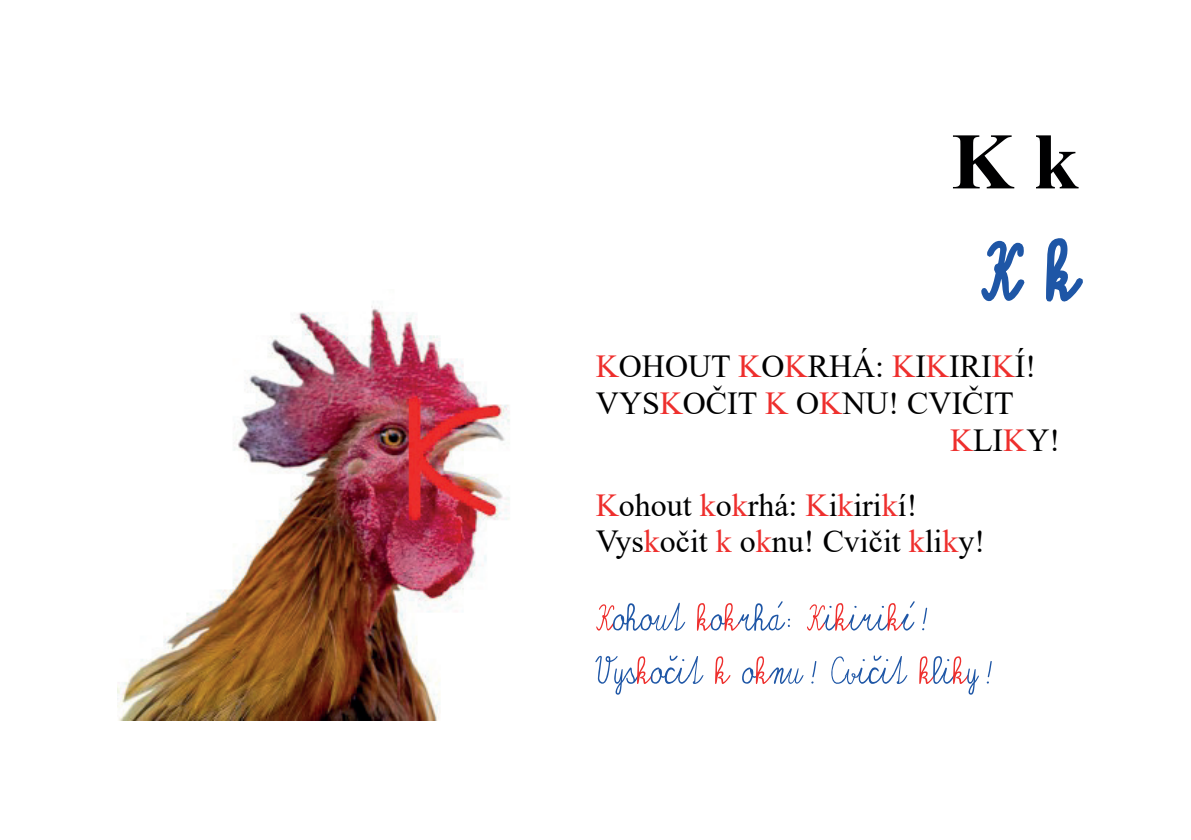
<style>
.page{position:relative;width:1191px;height:840px;background:#fff}
.page>*{position:absolute;margin:0;border:0;box-sizing:border-box;transform-origin:0 0}
.t1{font:700 80px "Times New Roman";color:#000001}
.t2{font:56px/53.2px "skolacek CE";color:#1e56a6}
.t3{font:32px/36.8px "Times New Roman";color:#000001}
.s1{color:#ee2f2d}
</style>
<div class="page">
<svg style="left:981px;top:240px;width:44px;height:62px"></svg>
<svg style="left:1046px;top:238px;width:35px;height:63px"></svg>
<img style="left:118px;top:301px;width:392px;height:418px">
<h1 class="t1" style="left:951px;top:116px;width:128px">Kk</h1>
<p class="t3" style="left:596px;top:348px;width:442px"><span class="s1">K</span>OHOUT <span class="s1">K</span>O<span class="s1">K</span>RHÁ: <span class="s1">K</span>I<span class="s1">K</span>IRI<span class="s1">K</span>Í!</p>
<p class="t3" style="left:596px;top:385px;width:419px">VYS<span class="s1">K</span>OČIT <span class="s1">K</span> O<span class="s1">K</span>NU! CVIČIT</p>
<p class="t3" style="left:950px;top:421px;width:112px"><span class="s1">K</span>LI<span class="s1">K</span>Y!</p>
<p class="t3" style="left:596px;top:486px;width:391px"><span class="s1">K</span>ohout <span class="s1">k</span>o<span class="s1">k</span>rhá: <span class="s1">K</span>i<span class="s1">k</span>iri<span class="s1">k</span>í!<br>Vys<span class="s1">k</span>očit <span class="s1">k</span> o<span class="s1">k</span>nu! Cvičit <span class="s1">k</span>li<span class="s1">k</span>y!</p>
<h2 class="t2" style="left:596px;top:591px;width:411px"><span class="s1">K</span>ohout <span class="s1">k</span>o<span class="s1">k</span>rhá: <span class="s1">K</span>i<span class="s1">k</span>iri<span class="s1">k</span>í!<br>Vys<span class="s1">k</span>očit <span class="s1">k</span> o<span class="s1">k</span>nu!Cvičit <span class="s1">k</span>li<span class="s1">k</span>y!</h2>
</div>
